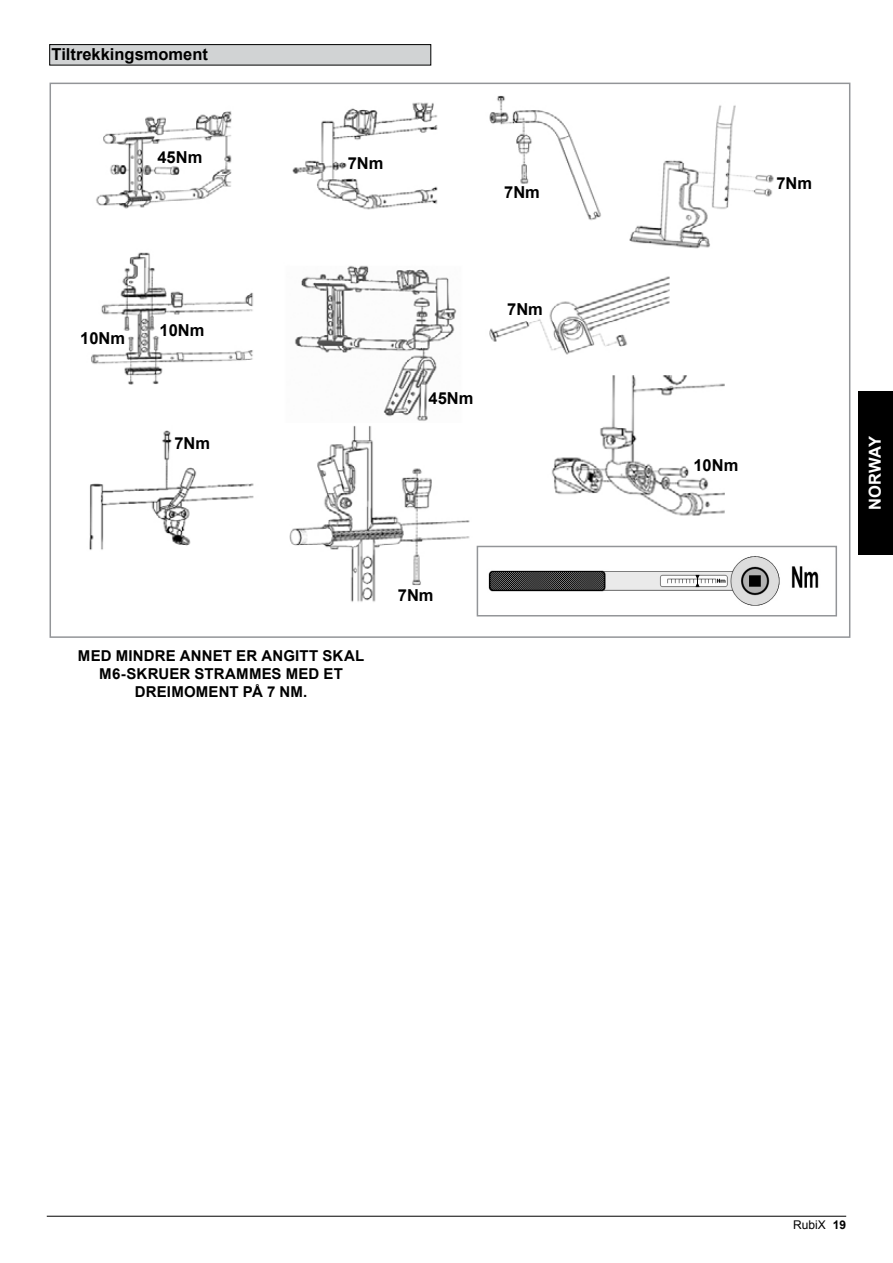
<style>
.page{position:relative;width:893px;height:1263px;background:#fff}
.page>*{position:absolute;margin:0;border:0;box-sizing:border-box;transform-origin:0 0}
.t1{font:700 16.5px "Arial";color:#000}
.t2{font:700 16.5px "Arial";color:#fff}
.t3{font:700 15px "Arial";color:#000}
.t4{font:12px "Arial";color:#000}
.s1{font-weight:700}
</style>
<div class="page">
<hr style="left:47px;top:1216px;width:799px;height:1px;background:#000">
<div style="left:859px;top:391px;width:34px;height:164px;background:#000"></div>
<div style="left:50px;top:45px;width:381px;height:20px;background:#d1d3d4"></div>
<div style="left:49px;top:44px;width:382px;height:21px;border:1px solid #000"></div>
<img style="left:89px;top:95px;width:690px;height:522px">
<img style="left:483px;top:553px;width:336px;height:56px">
<div style="left:477px;top:546px;width:360px;height:70px;border:2px solid #939598"></div>
<p class="t1" style="left:52px;top:43px;width:158px">TILTREKKINGSMOMENT</p>
<p class="t1" style="left:157px;top:146px;width:46px">45NM</p>
<p class="t1" style="left:80px;top:327px;width:46px">10NM</p>
<p class="t1" style="left:160px;top:319px;width:46px">10NM</p>
<p class="t1" style="left:174px;top:432px;width:37px">7NM</p>
<p class="t1" style="left:348px;top:153px;width:37px">7NM</p>
<p class="t1" style="left:504px;top:181px;width:37px">7NM</p>
<p class="t1" style="left:428px;top:387px;width:46px">45NM</p>
<p class="t1" style="left:507px;top:298px;width:37px">7NM</p>
<p class="t3" style="left:78px;top:646px;width:49px">MED MINDRE</p>
<p class="t3" style="left:180px;top:646px;width:12px">ANNET</p>
<p class="t3" style="left:236px;top:646px;width:36px">ER ANGITT</p>
<p class="t3" style="left:322px;top:646px;width:12px">SKAL</p>
<p class="t3" style="left:99px;top:664px;width:39px">M6-SKRUER</p>
<p class="t3" style="left:195px;top:664px;width:12px">STRAMMES</p>
<p class="t3" style="left:286px;top:664px;width:12px">MED</p>
<p class="t3" style="left:324px;top:664px;width:10px">ET</p>
<p class="t3" style="left:135px;top:682px;width:12px">DREIMOMENT</p>
<p class="t3" style="left:243px;top:682px;width:66px">PÅ 7 NM.</p>
<p class="t1" style="left:398px;top:585px;width:37px">7NM</p>
<p class="t1" style="left:776px;top:173px;width:37px">7NM</p>
<p class="t1" style="left:693px;top:455px;width:46px">10NM</p>
<p class="t2" style="left:864px;top:510px;width:76px;rotate:-90deg">NORWAY</p>
<p class="t4" style="left:793px;top:1217px;width:55px">RubiX <span class="s1">19</span></p>
</div>
